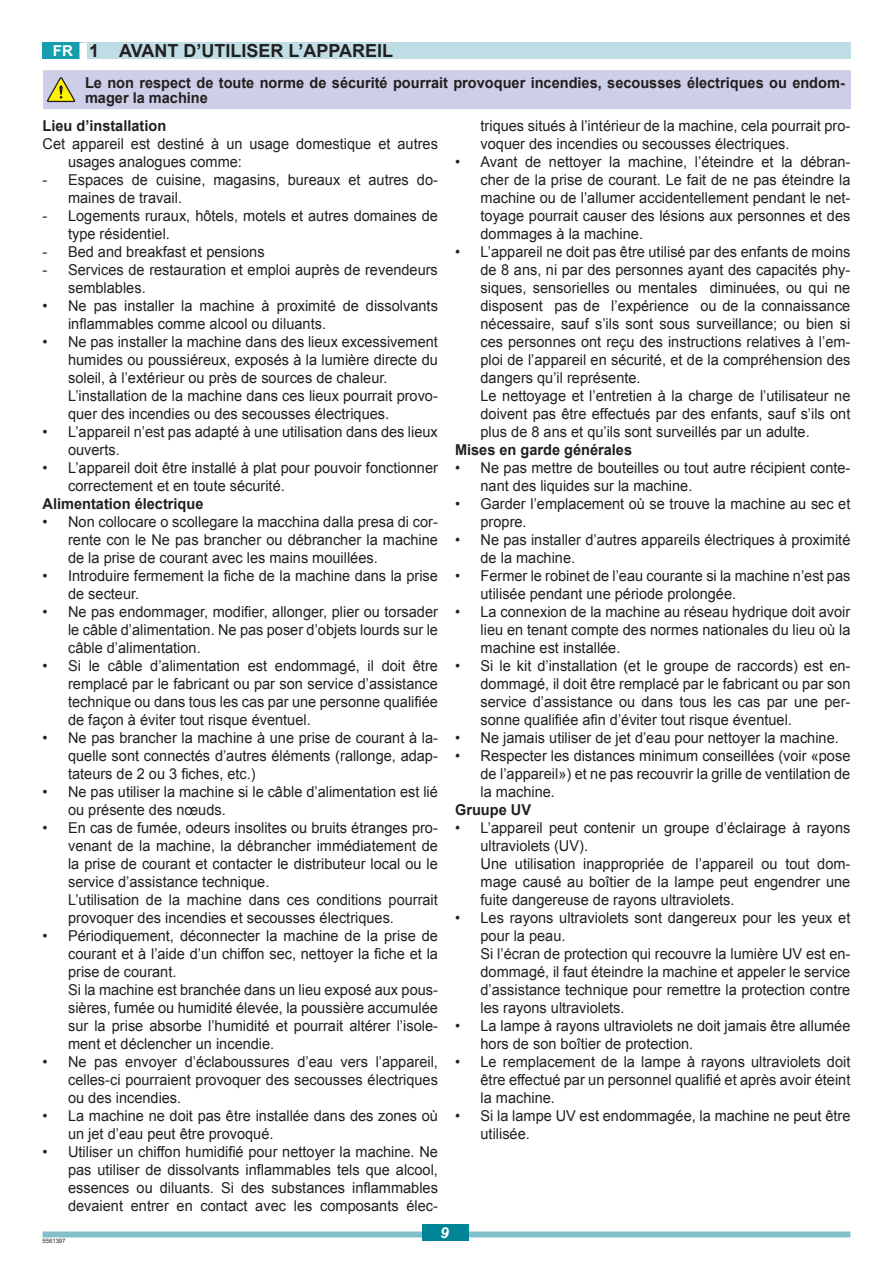
<style>
.page{position:relative;width:893px;height:1263px;background:#fff}
.page>*{position:absolute;margin:0;border:0;box-sizing:border-box;transform-origin:0 0}
.t1{font:700 18px "Arial";color:#231f20}
.t2{font:15px/18px "Arial";color:#231f20}
.t3{font:700 15px/15px "Arial";color:#231f20}
.t4{font:italic 700 15px "Arial";color:#fff;scale:1.05 1}
.t5{font:6px "Arial";color:#231f20}
.s1{font-size:15px;color:#fff}
</style>
<div class="page">
<div style="left:43px;top:1231px;width:807px;height:6px;background:#83c0cc"></div>
<div style="left:422px;top:1225px;width:46px;height:16px;background:#008497"></div>
<div style="left:43px;top:70px;width:808px;height:39px;background:#cdcee7"></div>
<div style="left:43px;top:43px;width:40px;height:16px;background:#169eaf"></div>
<div style="left:83px;top:43px;width:767px;height:16px;background:#bedde4"></div>
<div style="left:79px;top:43px;width:8px;height:16px;background:#fff"></div>
<p class="t1" style="left:53px;top:39px;width:342px"><span class="s1">FR</span> 1 AVANT D’UTILISER L’APPAREIL</p>
<p class="t3" style="left:85px;top:75px;width:761px">Le non respect de toute norme de sécurité pourrait provoquer incendies, secousses électriques ou endom&shy;mager la machine</p>
<p class="t3" style="left:43px;top:119px;width:125px">Lieu d’installation</p>
<p class="t2" style="left:68px;top:135px;width:371px;text-indent:-26px">Cet appareil est destiné à un usage domestique et autres usages analogues comme:</p>
<p class="t2" style="left:68px;top:171px;width:371px;text-indent:-26px">- Espaces de cuisine, magasins, bureaux et autres do&shy;maines de travail.</p>
<p class="t2" style="left:68px;top:207px;width:371px;text-indent:-26px">- Logements ruraux, hôtels, motels et autres domaines de type résidentiel.</p>
<p class="t2" style="left:43px;top:243px;width:224px">- Bed and breakfast et pensions</p>
<p class="t2" style="left:68px;top:261px;width:371px;text-indent:-26px">- Services de restauration et emploi auprès de revendeurs semblables.</p>
<p class="t2" style="left:68px;top:297px;width:371px;text-indent:-26px">• Ne pas installer la machine à proximité de dissolvants inflammables comme alcool ou diluants.</p>
<p class="t2" style="left:68px;top:333px;width:371px;text-indent:-26px">• Ne pas installer la machine dans des lieux excessivement humides ou poussiéreux, exposés à la lumière directe du soleil, à l’extérieur ou près de sources de chaleur.<br>L’installation de la machine dans ces lieux pourrait provo&shy;quer des incendies ou des secousses électriques.</p>
<p class="t2" style="left:68px;top:423px;width:371px;text-indent:-26px">• L’appareil n’est pas adapté à une utilisation dans des lieux ouverts.</p>
<p class="t2" style="left:68px;top:459px;width:371px;text-indent:-26px">• L’appareil doit être installé à plat pour pouvoir fonctionner correctement et en toute sécurité.</p>
<p class="t3" style="left:43px;top:497px;width:162px">Alimentation électrique</p>
<p class="t2" style="left:68px;top:513px;width:371px;text-align:justify;text-indent:-26px">• Non collocare o scollegare la macchina dalla presa di cor&shy;rente con le Ne pas brancher ou débrancher la machine de la prise de courant avec les mains mouillées.</p>
<p class="t2" style="left:68px;top:567px;width:371px;text-indent:-26px">• Introduire fermement la fiche de la machine dans la prise de secteur.</p>
<p class="t2" style="left:68px;top:603px;width:371px;text-align:justify;text-indent:-26px">• Ne pas endommager, modifier, allonger, plier ou torsader le câble d’alimentation. Ne pas poser d’objets lourds sur le câble d’alimentation.</p>
<p class="t2" style="left:68px;top:657px;width:371px;text-align:justify;text-indent:-26px">• Si le câble d’alimentation est endommagé, il doit être remplacé par le fabricant ou par son service d’assistance technique ou dans tous les cas par une personne qualifiée de façon à éviter tout risque éventuel.</p>
<p class="t2" style="left:68px;top:729px;width:371px;text-align:justify;text-indent:-26px">• Ne pas brancher la machine à une prise de courant à la&shy;quelle sont connectés d’autres éléments (rallonge, adap&shy;tateurs de 2 ou 3 fiches, etc.)</p>
<p class="t2" style="left:68px;top:783px;width:371px;text-indent:-26px">• Ne pas utiliser la machine si le câble d’alimentation est lié ou présente des nœuds.</p>
<p class="t2" style="left:68px;top:819px;width:371px;text-indent:-26px">• En cas de fumée, odeurs insolites ou bruits étranges pro&shy;venant de la machine, la débrancher immédiatement de la prise de courant et contacter le distributeur local ou le service d’assistance technique.<br>L’utilisation de la machine dans ces conditions pourrait provoquer des incendies et secousses électriques.</p>
<p class="t2" style="left:68px;top:927px;width:371px;text-indent:-26px">• Périodiquement, déconnecter la machine de la prise de courant et à l’aide d’un chiffon sec, nettoyer la fiche et la prise de courant.<br>Si la machine est branchée dans un lieu exposé aux pous&shy;sières, fumée ou humidité élevée, la poussière accumulée sur la prise absorbe l’humidité et pourrait altérer l’isole&shy;ment et déclencher un incendie.</p>
<p class="t2" style="left:68px;top:1053px;width:371px;text-align:justify;text-indent:-26px">• Ne pas envoyer d’éclaboussures d’eau vers l’appareil, celles-ci pourraient provoquer des secousses électriques ou des incendies.</p>
<p class="t2" style="left:68px;top:1107px;width:371px;text-indent:-26px">• La machine ne doit pas être installée dans des zones où un jet d’eau peut être provoqué.</p>
<p class="t2" style="left:68px;top:1143px;width:371px;text-align:justify;text-indent:-26px">• Utiliser un chiffon humidifié pour nettoyer la machine. Ne pas utiliser de dissolvants inflammables tels que alcool, essences ou diluants. Si des substances inflammables devaient entrer en contact avec les composants élec-</p>
<p class="t2" style="left:481px;top:117px;width:371px">triques situés à l’intérieur de la machine, cela pourrait pro&shy;voquer des incendies ou secousses électriques.</p>
<p class="t2" style="left:481px;top:153px;width:371px;text-align:justify;text-indent:-26px">• Avant de nettoyer la machine, l’éteindre et la débran&shy;cher de la prise de courant. Le fait de ne pas éteindre la machine ou de l’allumer accidentellement pendant le net&shy;toyage pourrait causer des lésions aux personnes et des dommages à la machine.</p>
<p class="t2" style="left:481px;top:243px;width:371px;text-indent:-26px">• L’appareil ne doit pas être utilisé par des enfants de moins de 8 ans, ni par des personnes ayant des capacités phy&shy;siques, sensorielles ou mentales diminuées, ou qui ne disposent pas de l’expérience ou de la connaissance nécessaire, sauf s’ils sont sous surveillance; ou bien si ces personnes ont reçu des instructions relatives à l’em&shy;ploi de l’appareil en sécurité, et de la compréhension des dangers qu’il représente.<br>Le nettoyage et l’entretien à la charge de l’utilisateur ne doivent pas être effectués par des enfants, sauf s’ils ont plus de 8 ans et qu’ils sont surveillés par un adulte.</p>
<p class="t3" style="left:455px;top:443px;width:179px">Mises en garde générales</p>
<p class="t2" style="left:481px;top:459px;width:371px;text-indent:-26px">• Ne pas mettre de bouteilles ou tout autre récipient conte&shy;nant des liquides sur la machine.</p>
<p class="t2" style="left:481px;top:495px;width:371px;text-indent:-26px">• Garder l’emplacement où se trouve la machine au sec et propre.</p>
<p class="t2" style="left:481px;top:531px;width:371px;text-indent:-26px">• Ne pas installer d’autres appareils électriques à proximité de la machine.</p>
<p class="t2" style="left:481px;top:567px;width:371px;text-indent:-26px">• Fermer le robinet de l’eau courante si la machine n’est pas utilisée pendant une période prolongée.</p>
<p class="t2" style="left:481px;top:603px;width:371px;text-align:justify;text-indent:-26px">• La connexion de la machine au réseau hydrique doit avoir lieu en tenant compte des normes nationales du lieu où la machine est installée.</p>
<p class="t2" style="left:481px;top:657px;width:371px;text-align:justify;text-indent:-26px">• Si le kit d’installation (et le groupe de raccords) est en&shy;dommagé, il doit être remplacé par le fabricant ou par son service d’assistance ou dans tous les cas par une per&shy;sonne qualifiée afin d’éviter tout risque éventuel.</p>
<p class="t2" style="left:455px;top:729px;width:385px">• Ne jamais utiliser de jet d’eau pour nettoyer la machine.</p>
<p class="t2" style="left:481px;top:747px;width:371px;text-align:justify;text-indent:-26px">• Respecter les distances minimum conseillées (voir «pose de l’appareil») et ne pas recouvrir la grille de ventilation de la machine.</p>
<p class="t3" style="left:455px;top:803px;width:77px">Gruupe UV</p>
<p class="t2" style="left:481px;top:819px;width:371px;text-indent:-26px">• L’appareil peut contenir un groupe d’éclairage à rayons ultraviolets (UV).<br>Une utilisation inappropriée de l’appareil ou tout dom&shy;mage causé au boîtier de la lampe peut engendrer une fuite dangereuse de rayons ultraviolets.</p>
<p class="t2" style="left:481px;top:909px;width:371px;text-indent:-26px">• Les rayons ultraviolets sont dangereux pour les yeux et pour la peau.<br>Si l’écran de protection qui recouvre la lumière UV est en&shy;dommagé, il faut éteindre la machine et appeler le service d’assistance technique pour remettre la protection contre les rayons ultraviolets.</p>
<p class="t2" style="left:481px;top:1017px;width:371px;text-indent:-26px">• La lampe à rayons ultraviolets ne doit jamais être allumée hors de son boîtier de protection.</p>
<p class="t2" style="left:481px;top:1053px;width:371px;text-align:justify;text-indent:-26px">• Le remplacement de la lampe à rayons ultraviolets doit être effectué par un personnel qualifié et après avoir éteint la machine.</p>
<p class="t2" style="left:481px;top:1107px;width:371px;text-indent:-26px">• Si la lampe UV est endommagée, la machine ne peut être utilisée.</p>
<p class="t5" style="left:43px;top:1237px;width:24px">5561397</p>
<p class="t4" style="left:440px;top:1223px;width:10px">9</p>
</div>
